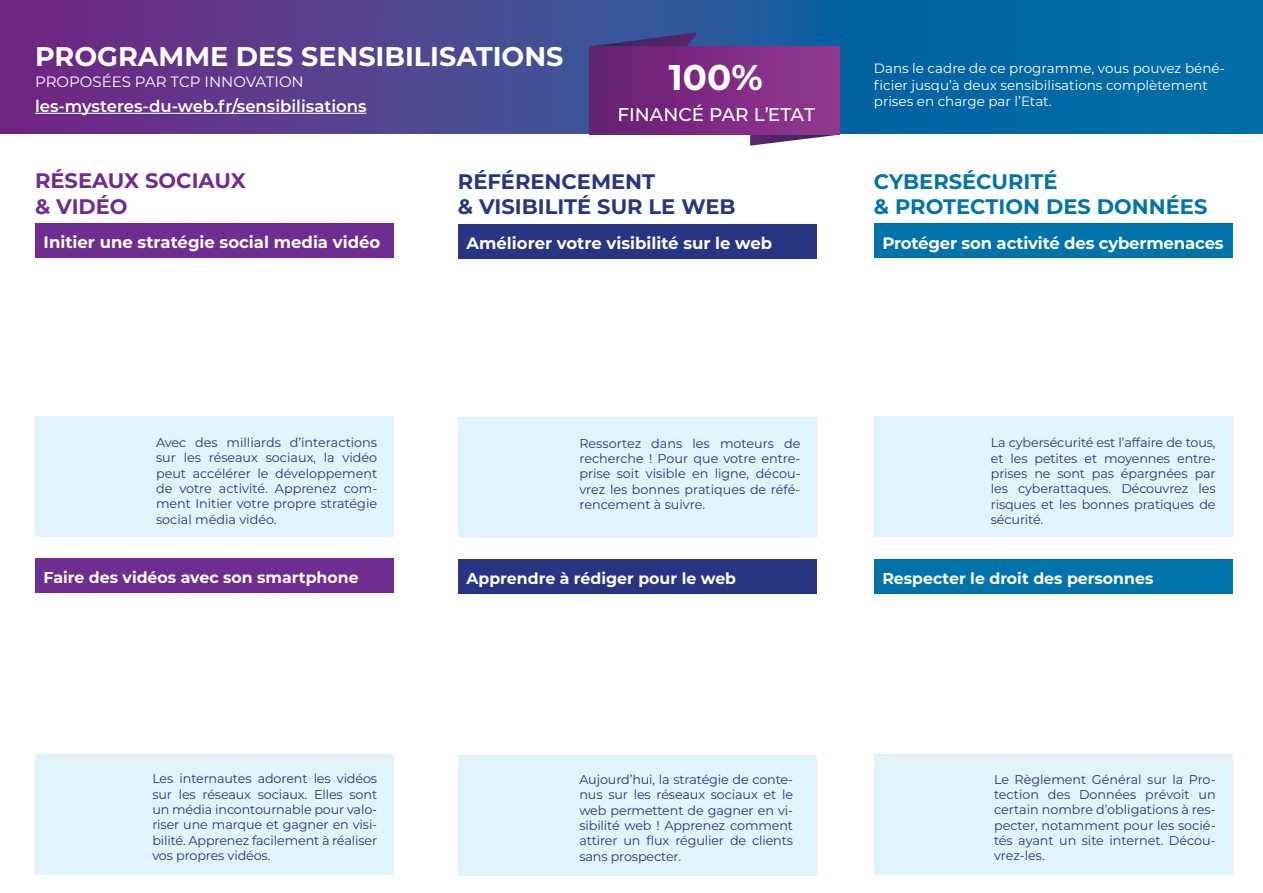
<style>
.page{position:relative;width:1263px;height:893px;background:#fff}
.page>*{position:absolute;margin:0;border:0;box-sizing:border-box;transform-origin:0 0}
.t1{font:700 35.7px "Montserrat";color:#fff}
.t2{font:700 27px "Montserrat";color:#fff}
.t3{font:700 21px/25.2px "Montserrat";color:#0074aa}
.t4{font:700 21px/25.2px "Montserrat";color:#283583}
.t5{font:700 21px/25.2px "Montserrat";color:#6f2c91}
.t6{font:500 18.45px "Montserrat";color:#fff}
.t7{font:700 16.5px "Montserrat";color:#fff}
.t8{font:600 16.5px "Montserrat";color:#fff}
.t9{font:700 15.75px "Montserrat";color:#fff}
.t10{font:15px "Montserrat";color:#fff}
.t11{font:13.5px/16.2px "Montserrat";color:#fff}
.t12{font:12.75px/15.3px "Montserrat";letter-spacing:-.01em;color:#283583;text-align:justify}
</style>
<div class="page">
<svg style="left:0;top:0;width:1263px;height:134px;background:#334f97"></svg>
<div style="left:35px;top:754px;width:359px;height:121px;background:#e1f3fb"></div>
<div style="left:35px;top:416px;width:359px;height:121px;background:#e1f3fb"></div>
<hr style="left:35px;top:113px;width:332px;height:1px;background:#fff">
<div style="left:35px;top:223px;width:359px;height:34px;background:#6f2c91"></div>
<div style="left:35px;top:559px;width:359px;height:34px;background:#6f2c91"></div>
<div style="left:458px;top:755px;width:358px;height:120px;background:#e1f3fb"></div>
<div style="left:458px;top:417px;width:358px;height:121px;background:#e1f3fb"></div>
<div style="left:458px;top:224px;width:358px;height:34px;background:#283583"></div>
<div style="left:458px;top:559px;width:358px;height:34px;background:#283583"></div>
<div style="left:874px;top:755px;width:358px;height:120px;background:#e1f3fb"></div>
<div style="left:874px;top:417px;width:358px;height:120px;background:#e1f3fb"></div>
<div style="left:874px;top:224px;width:358px;height:34px;background:#0074aa"></div>
<div style="left:874px;top:559px;width:358px;height:34px;background:#0074aa"></div>
<svg style="left:590px;top:32px;width:106px;height:15px;background:#433f83"></svg>
<svg style="left:750px;top:134px;width:89px;height:12px"></svg>
<div style="left:590px;top:47px;width:250px;height:87px;background:linear-gradient(to right,#671f73,#933791)"></div>
<h2 class="t2" style="left:35px;top:37px;width:530px">PROGRAMME DES SENSIBILISATIONS</h2>
<p class="t10" style="left:35px;top:72px;width:270px">PROPOSÉES PAR TCP INNOVATION</p>
<p class="t8" style="left:35px;top:94px;width:333px">les-mysteres-du-web.fr/sensibilisations</p>
<h1 class="t1" style="left:669px;top:52px;width:95px">100%</h1>
<h3 class="t6" style="left:617px;top:102px;width:199px">FINANCÉ PAR L’ETAT</h3>
<h3 class="t5" style="left:35px;top:167px;width:212px">RÉSEAUX SOCIAUX &amp; VIDÉO</h3>
<p class="t7" style="left:44px;top:231px;width:338px">Initier une stratégie social media vidéo</p>
<h3 class="t4" style="left:458px;top:168px;width:279px">RÉFÉRENCEMENT<br>&amp; VISIBILITÉ SUR LE WEB</h3>
<p class="t7" style="left:466px;top:231px;width:307px">Améliorer votre visibilité sur le web</p>
<p class="t11" style="left:874px;top:60px;width:353px">Dans le cadre de ce programme, vous pouvez béné&shy;ficier jusqu’à deux sensibilisations complètement prises en charge par l’Etat.</p>
<h3 class="t3" style="left:874px;top:167px;width:335px">CYBERSÉCURITÉ<br>&amp; PROTECTION DES DONNÉES</h3>
<p class="t7" style="left:882px;top:231px;width:343px">Protéger son activité des cybermenaces</p>
<p class="t12" style="left:156px;top:434px;width:223px">Avec des milliards d’interactions sur les réseaux sociaux, la vidéo peut accélérer le développement de votre activité. Apprenez com&shy;ment Initier votre propre stratégie social média vidéo.</p>
<p class="t9" style="left:44px;top:566px;width:317px">Faire des vidéos avec son smartphone</p>
<p class="t12" style="left:579px;top:435px;width:223px">Ressortez dans les moteurs de recherche ! Pour que votre entre&shy;prise soit visible en ligne, décou&shy;vrez les bonnes pratiques de réfé&shy;rencement à suivre.</p>
<p class="t9" style="left:466px;top:567px;width:271px">Apprendre à rédiger pour le web</p>
<p class="t12" style="left:991px;top:435px;width:226px">La cybersécurité est l’affaire de tous, et les petites et moyennes entre&shy;prises ne sont pas épargnées par les cyberattaques. Découvrez les risques et les bonnes pratiques de sécurité.</p>
<p class="t9" style="left:882px;top:567px;width:272px">Respecter le droit des personnes</p>
<p class="t12" style="left:152px;top:771px;width:226px">Les internautes adorent les vidéos sur les réseaux sociaux. Elles sont un média incontournable pour valo&shy;riser une marque et gagner en visi&shy;bilité. Apprenez facilement à réaliser vos propres vidéos.</p>
<p class="t12" style="left:579px;top:771px;width:215px">Aujourd’hui, la stratégie de conte&shy;nus sur les réseaux sociaux et le web permettent de gagner en vi&shy;sibilité web ! Apprenez comment attirer un flux régulier de clients sans prospecter.</p>
<p class="t12" style="left:994px;top:771px;width:223px">Le Règlement Général sur la Pro&shy;tection des Données prévoit un certain nombre d’obligations à res&shy;pecter, notamment pour les socié&shy;tés ayant un site internet. Décou&shy;vrez-les.</p>
</div>
